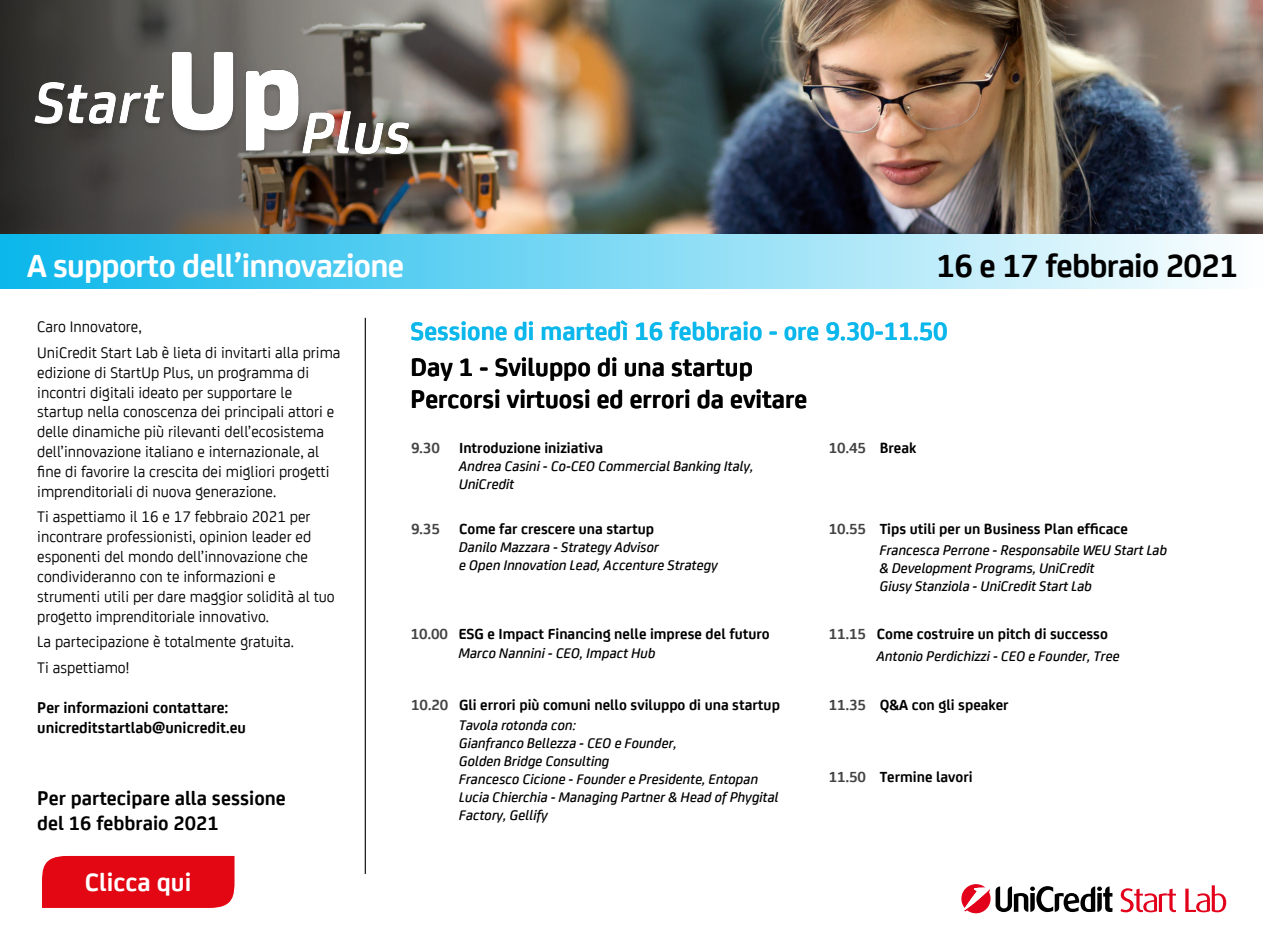
<style>
.page{position:relative;width:1263px;height:952px;background:#fff}
.page>*{position:absolute;margin:0;border:0;box-sizing:border-box;transform-origin:0 0}
.t1{font:700 34.5px "Uni Credit";letter-spacing:-.02em;color:#fff}
.t2{font:700 34.5px "Uni Credit";letter-spacing:-.02em;color:#000}
.t3{font:700 27px/32.4px "Uni Credit";color:#000}
.t4{font:700 27px "Uni Credit";color:#0bb7eb}
.t5{font:700 27px "Uni Credit";color:#fff}
.t6{font:700 21px/25.2px "Uni Credit";color:#000}
.t7{font:16.5px/19.8px "Uni Credit";color:#000}
.t8{font:700 16.5px/19.8px "Uni Credit";color:#000}
.t9{font:700 15.75px "Uni Credit";color:#000}
.t10{font:700 15.75px "Uni Credit";color:#444}
.t11{font:italic 500 15px/18px "Uni Credit";color:#000}
.s1{color:#000}
.s2{color:#444}
</style>
<div class="page">
<img style="left:512px;top:0;width:751px;height:234px">
<img style="left:0;top:0;width:512px;height:234px">
<div style="left:42px;top:856px;width:193px;height:51px;background:#e30613"></div>
<hr style="left:365px;top:318px;width:1px;height:555px;background:#000">
<svg style="left:1120px;top:888px;width:56px;height:24px"></svg>
<svg style="left:1185px;top:885px;width:41px;height:27px"></svg>
<svg style="left:961px;top:884px;width:151px;height:29px"></svg>
<div style="left:0;top:234px;width:1263px;height:54px;background:linear-gradient(to right,#0ab7eb,#fdffff)"></div>
<img style="left:32px;top:53px;width:381px;height:108px">
<h1 class="t1" style="left:27px;top:239px;width:379px">A supporto dell’innovazione</h1>
<h1 class="t2" style="left:937px;top:239px;width:303px">16 e 17 febbraio 2021</h1>
<p class="t7" style="left:37px;top:313px;width:305px;line-height:25.8px">Caro Innovatore,<br>UniCredit Start Lab è lieta di invitarti alla prima</p>
<p class="t7" style="left:37px;top:361px;width:298px">edizione di StartUp Plus, un programma di incontri digitali ideato per supportare le startup nella conoscenza dei principali attori e delle dinamiche più rilevanti dell’ecosistema dell’innovazione italiano e internazionale, al fine di favorire la crescita dei migliori progetti imprenditoriali di nuova generazione.</p>
<p class="t7" style="left:37px;top:506px;width:299px">Ti aspettiamo il 16 e 17 febbraio 2021 per incontrare professionisti, opinion leader ed esponenti del mondo dell’innovazione che condivideranno con te informazioni e strumenti utili per dare maggior solidità al tuo progetto imprenditoriale innovativo.</p>
<p class="t7" style="left:37px;top:628px;width:258px;line-height:25.8px">La partecipazione è totalmente gratuita.<br>Ti aspettiamo!</p>
<p class="t8" style="left:37px;top:696px;width:210px">Per informazioni contattare: unicreditstartlab@unicredit.eu</p>
<p class="t6" style="left:37px;top:783px;width:250px">Per partecipare alla sessione del 16 febbraio 2021</p>
<h2 class="t5" style="left:85px;top:861px;width:108px">Clicca qui</h2>
<h2 class="t4" style="left:411px;top:310px;width:539px">Sessione di martedì 16 febbraio - ore 9.30-11.50</h2>
<h2 class="t3" style="left:411px;top:349px;width:398px">Day 1 - Sviluppo di una startup<br>Percorsi virtuosi ed errori da evitare</h2>
<p class="t10" style="left:411px;top:435px;width:30px">9.30</p>
<p class="t10" style="left:411px;top:516px;width:30px">9.35</p>
<p class="t9" style="left:459px;top:435px;width:146px">Introduzione iniziativa</p>
<p class="t11" style="left:459px;top:456px;width:296px">Andrea Casini - Co-CEO Commercial Banking Italy,<br>UniCredit</p>
<p class="t9" style="left:459px;top:516px;width:196px">Come far crescere una startup</p>
<p class="t11" style="left:459px;top:536px;width:260px">Danilo Mazzara - Strategy Advisor<br>e Open Innovation Lead, Accenture Strategy</p>
<p class="t10" style="left:829px;top:435px;width:89px">10.45 <span class="s1">Break</span></p>
<p class="t9" style="left:829px;top:516px;width:301px"><span class="s2">10.55</span> Tips utili per un Business Plan efficace</p>
<p class="t11" style="left:880px;top:540px;width:289px">Francesca Perrone - Responsabile WEU Start Lab &amp; Development Programs, UniCredit<br>Giusy Stanziola - UniCredit Start Lab</p>
<p class="t10" style="left:411px;top:621px;width:39px">10.00</p>
<p class="t9" style="left:459px;top:621px;width:313px">ESG e Impact Financing nelle imprese del futuro</p>
<p class="t11" style="left:459px;top:642px;width:198px">Marco Nannini - CEO, Impact Hub</p>
<p class="t9" style="left:829px;top:621px;width:281px"><span class="s2">11.15</span> Come costruire un pitch di successo</p>
<p class="t11" style="left:877px;top:645px;width:245px">Antonio Perdichizzi - CEO e Founder, Tree</p>
<p class="t10" style="left:411px;top:692px;width:39px">10.20</p>
<p class="t9" style="left:459px;top:692px;width:322px">Gli errori più comuni nello sviluppo di una startup</p>
<p class="t11" style="left:459px;top:715px;width:321px">Tavola rotonda con:<br>Gianfranco Bellezza - CEO e Founder,<br>Golden Bridge Consulting<br>Francesco Cicione - Founder e Presidente, Entopan Lucia Chierchia - Managing Partner &amp; Head of Phygital Factory, Gellify</p>
<p class="t9" style="left:829px;top:692px;width:181px"><span class="s2">11.35</span> Q&amp;A con gli speaker</p>
<p class="t9" style="left:829px;top:765px;width:145px"><span class="s2">11.50</span> Termine lavori</p>
</div>
